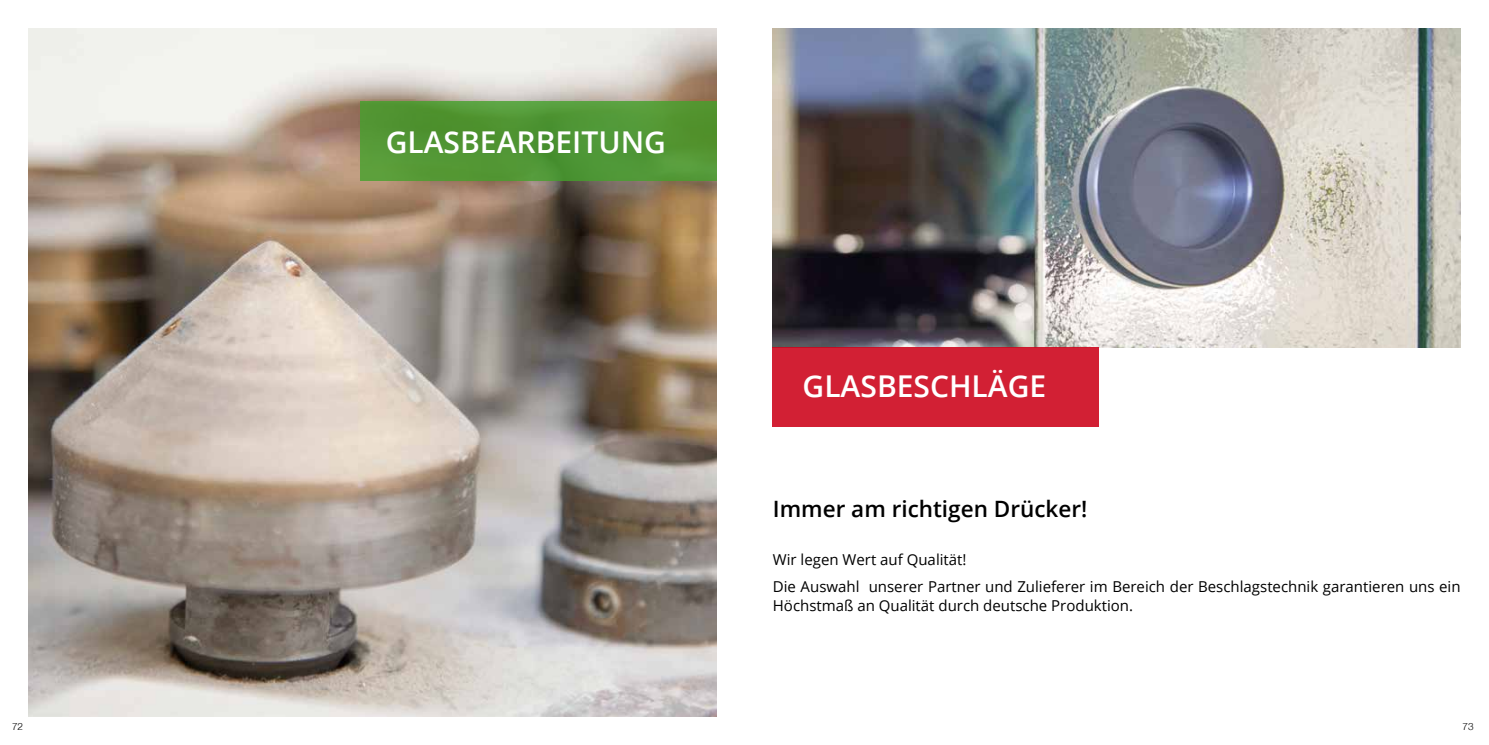
<style>
.page{position:relative;width:1489px;height:745px;background:#fff}
.page>*{position:absolute;margin:0;border:0;box-sizing:border-box;transform-origin:0 0}
.t1{font:600 30px "Open Sans";color:#fff}
.t2{font:600 22.5px "Open Sans";color:#000}
.t3{font:15px/26.6px "Open Sans";color:#000}
.t4{font:300 10px "Helvetica Neue";color:#000}
</style>
<div class="page">
<img style="left:28px;top:28px;width:688px;height:688px">
<div style="left:360px;top:101px;width:356px;height:80px;background:#529735"></div>
<img style="left:772px;top:28px;width:688px;height:319px">
<div style="left:772px;top:346px;width:326px;height:80px;background:#d22034"></div>
<h1 class="t1" style="left:386px;top:122px;width:149px">Glasbearbe</h1>
<h1 class="t1" style="left:572px;top:122px;width:90px">itu ng</h1>
<h1 class="t1" style="left:802px;top:365px;width:131px">GLASBESCHLÄ</h1>
<h1 class="t1" style="left:1007px;top:365px;width:40px">GE</h1>
<h2 class="t2" style="left:772px;top:492px;width:316px">I mmer am richtigen Drücker!</h2>
<p class="t3" style="left:772px;top:545px;width:689px">Wir legen Wert auf Qualität!<br>Die Auswahl unserer Partner und Zulieferer im Bereich der Beschlagstechnik garantieren uns ein</p>
<p class="t3" style="left:772px;top:591px;width:362px">Höchstmaß an Qualität durch deutsche Produktion.</p>
<p class="t4" style="left:12px;top:719px;width:13px">72</p>
<p class="t4" style="left:1462px;top:719px;width:13px">73</p>
</div>
